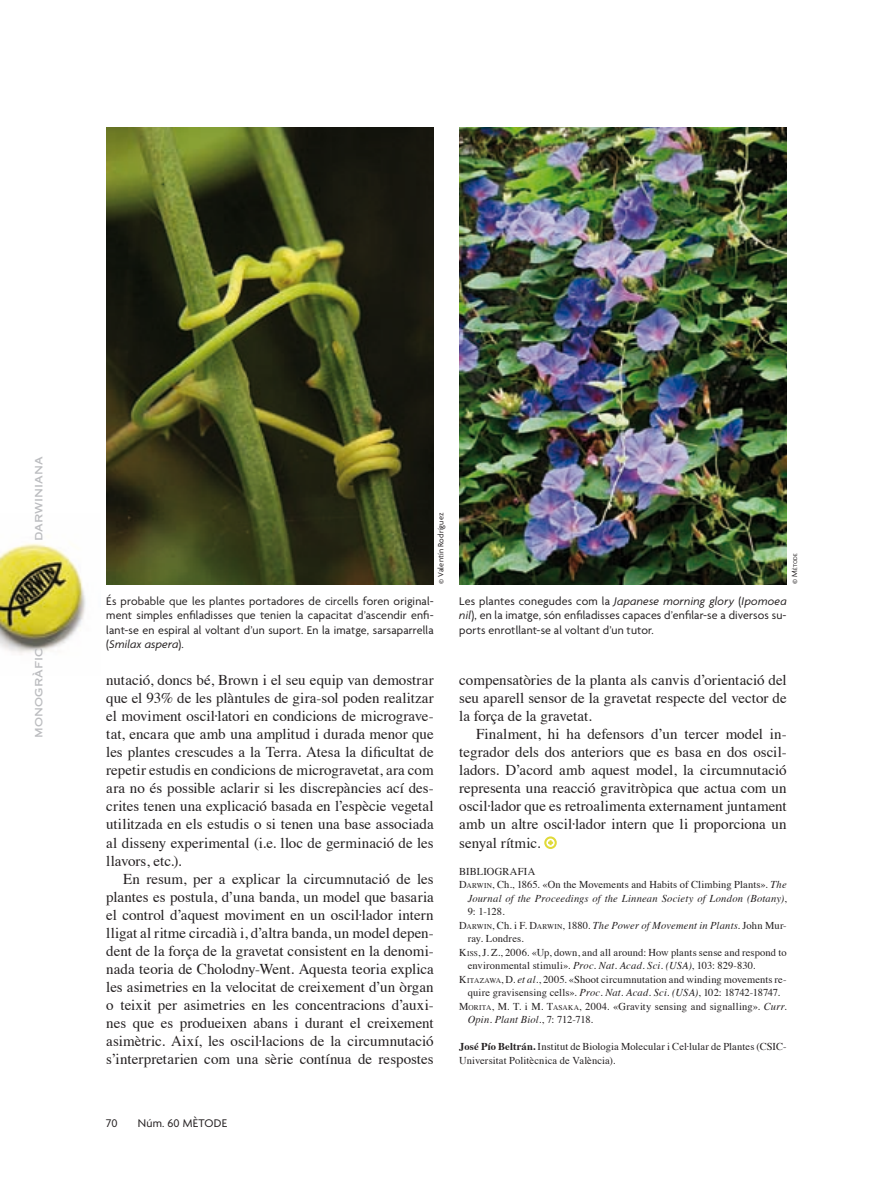
<style>
.page{position:relative;width:893px;height:1191px;background:#fff}
.page>*{position:absolute;margin:0;border:0;box-sizing:border-box;transform-origin:0 0}
.t1{font:15px/18px "Times";color:#231f20;text-align:justify}
.t2{font:12px/14.2px "Agenda";letter-spacing:.015em;color:#231f20;text-align:justify}
.t3{font:12px "Copperplate Thirty One AB";letter-spacing:.005em;color:#bcbdc0}
.t4{font:10.5px/13.5px "Times";letter-spacing:.01em;color:#231f20}
.t5{font:italic 10.5px "Times";letter-spacing:.02em;color:#231f20}
.t6{font:8.25px "Agenda";letter-spacing:.02em;color:#231f20}
.t7{font:5.7px "Agenda";letter-spacing:.035em;color:#231f20}
.s1{font-size:8.25px}
.s2{font-style:italic}
.s3{font-size:7.35px}
.s4{font-style:normal}
.s5{font-style:normal;font-size:7.35px}
.s6{font-weight:700}
</style>
<div class="page">
<img style="left:0;top:543px;width:86px;height:112px">
<img style="left:106px;top:128px;width:328px;height:456px">
<img style="left:459px;top:128px;width:328px;height:456px">
<div style="left:544px;top:836px;width:13px;height:13px;border:2px solid #e0da3a;border-radius:50%"></div>
<svg style="left:548px;top:840px;width:5px;height:5px"></svg>
<p class="t3" style="left:31px;top:541px;width:86px;rotate:-90deg">darwiniana</p>
<p class="t3" style="left:31px;top:737px;width:92px;rotate:-90deg">monogràfic</p>
<p class="t6" style="left:437px;top:584px;width:73px;rotate:-90deg">© Valentín Rodríguez</p>
<p class="t7" style="left:793px;top:584px;width:32px;rotate:-90deg"><span class="s1">© M</span>ÈTODE</p>
<p class="t2" style="left:106px;top:595px;width:329px">És probable que les plantes portadores de circells foren original&shy;ment simples enfiladisses que tenien la capacitat d’ascendir enfi&shy;lant-se en espiral al voltant d’un suport. En la imatge, sarsaparrella (<span class="s2">Smilax aspera</span>).</p>
<p class="t2" style="left:459px;top:595px;width:329px">Les plantes conegudes com la <span class="s2">Japanese morning glory</span> (<span class="s2">Ipomoea nil</span>), en la imatge, són enfiladisses capaces d’enfilar-se a diversos su&shy;ports enrotllant-se al voltant d’un tutor.</p>
<p class="t1" style="left:106px;top:672px;width:329px">nutació, doncs bé, Brown i el seu equip van demostrar que el 93% de les plàntules de gira-sol poden realitzar el moviment oscil·latori en condicions de micrograve&shy;tat, encara que amb una amplitud i durada menor que les plantes crescudes a la Terra. Atesa la dificultat de repetir estudis en condicions de microgravetat, ara com ara no és possible aclarir si les discrepàncies ací des&shy;crites tenen una explicació basada en l’espècie vegetal utilitzada en els estudis o si tenen una base associada al disseny experimental (i.e. lloc de germinació de les llavors, etc.).</p>
<p class="t1" style="left:106px;top:870px;width:329px;text-indent:17px">En resum, per a explicar la circumnutació de les plantes es postula, d’una banda, un model que basaria el control d’aquest moviment en un oscil·lador intern lligat al ritme circadià i, d’altra banda, un model depen&shy;dent de la força de la gravetat consistent en la denomi&shy;nada teoria de Cholodny-Went. Aquesta teoria explica les asime tries en la velocitat de creixement d’un òrgan o teixit per asimetries en les concentracions d’auxi&shy;nes que es pro dueixen abans i durant el creixement asimètric. Així, les oscil·lacions de la circumnutació s’interpretarien com una sèrie contínua de respostes</p>
<p class="t2" style="left:106px;top:1116px;width:13px">70</p>
<p class="t2" style="left:138px;top:1116px;width:91px">Núm. 60 MÈTODE</p>
<p class="t1" style="left:459px;top:672px;width:329px">compensatòries de la planta als canvis d’orientació del seu aparell sensor de la gravetat respecte del vector de la força de la gravetat.</p>
<p class="t1" style="left:459px;top:726px;width:329px;text-indent:17px">Finalment, hi ha defensors d’un tercer model in&shy;tegrador dels dos anteriors que es basa en dos oscil&shy;ladors. D’acord amb aquest model, la circumnutació representa una reacció gravitròpica que actua com un oscil·lador que es retroalimenta externament juntament amb un altre oscil·lador intern que li proporciona un senyal rítmic.</p>
<p class="t4" style="left:459px;top:865px;width:78px">BIBLIOGRAFIA</p>
<p class="t4" style="left:459px;top:878px;width:329px">D<span class="s3">ARWIN</span>, Ch., 1865. «On the Movements and Habits of Climbing Plants». <span class="s2">The</span></p>
<p class="t5" style="left:468px;top:893px;width:320px">Journal of the Proceedings of the Linnean Society of London (Botany)<span class="s4">,</span></p>
<p class="t4" style="left:468px;top:905px;width:38px">9: 1-128.</p>
<p class="t5" style="left:459px;top:920px;width:329px"><span class="s4">D</span><span class="s5">ARWIN</span><span class="s4">, Ch. i F. D</span><span class="s5">ARWIN</span><span class="s4">, 1880.</span> The Power of Movement in Plants<span class="s4">. John Mur-</span></p>
<p class="t4" style="left:468px;top:932px;width:57px">ray. Londres.</p>
<p class="t4" style="left:459px;top:946px;width:329px">K<span class="s3">ISS</span>, J. Z., 2006. «Up, down, and all around: How plants sense and respond to</p>
<p class="t4" style="left:468px;top:959px;width:289px">environmental stimuli». <span class="s2">Proc. Nat. Acad. Sci. (USA)</span>, 103: 829-830.</p>
<p class="t4" style="left:459px;top:973px;width:329px">K<span class="s3">ITAZAWA</span>, D. <span class="s2">et al.</span>, 2005. «Shoot circumnutation and winding movements re-</p>
<p class="t4" style="left:468px;top:986px;width:314px">quire gravisensing cells». <span class="s2">Proc. Nat. Acad. Sci. (USA)</span>, 102: 18742-18747.</p>
<p class="t4" style="left:459px;top:1000px;width:329px">M<span class="s3">ORITA</span>, M. T. i M. T<span class="s3">ASAKA</span>, 2004. «Gravity sensing and signalling». <span class="s2">Curr.</span></p>
<p class="t5" style="left:468px;top:1015px;width:127px">Opin. Plant Biol.<span class="s4">, 7: 712-718.</span></p>
<p class="t4" style="left:459px;top:1040px;width:329px"><span class="s6">José Pío Beltrán.</span> Institut de Biologia Molecular i Cel·lular de Plantes (CSIC-<br>Universitat Politècnica de València).</p>
</div>
